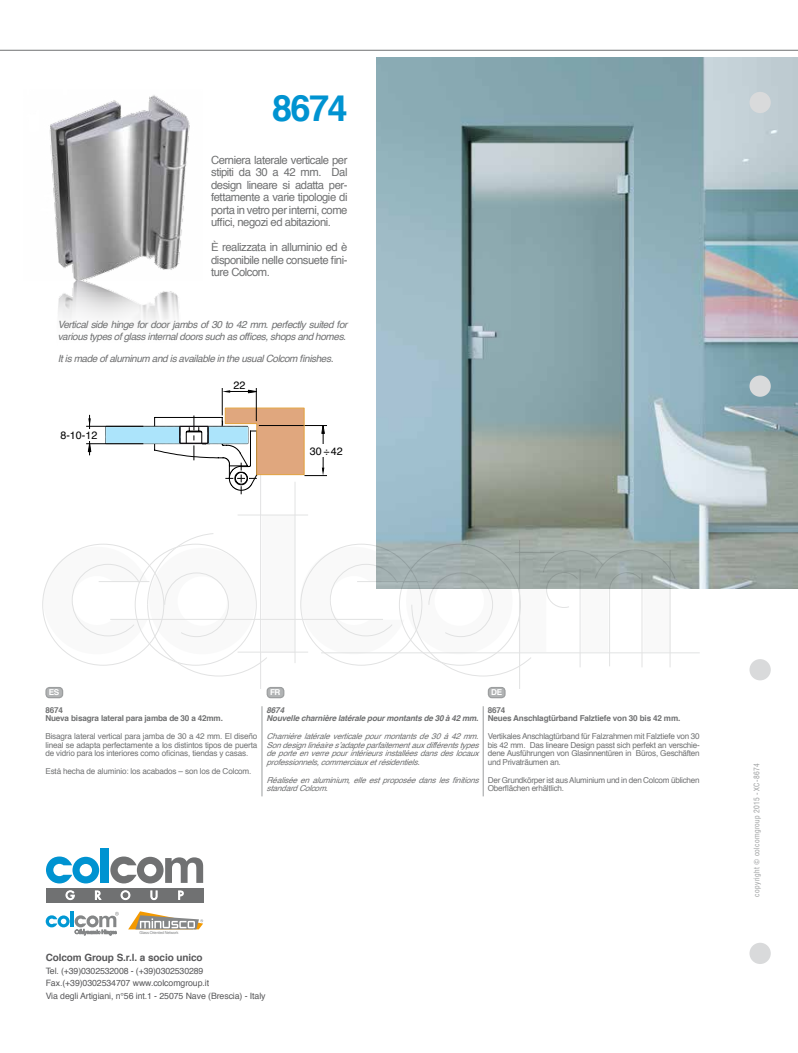
<style>
.page{position:relative;width:798px;height:1053px;background:#fff}
.page>*{position:absolute;margin:0;border:0;box-sizing:border-box;transform-origin:0 0}
.t1{font:700 36.25px "Helvetica";color:#0093d1}
.t2{font:11.25px/12.5px "Helvetica";letter-spacing:-.04em;color:#707172;text-align:justify}
.t3{font:10.75px "Helvetica";color:#000}
.t4{font:italic 10px/12.5px "Helvetica";letter-spacing:-.04em;color:#707172}
.t5{font:700 10px "Helvetica";letter-spacing:-.01em;color:#58585a}
.t6{font:8.75px/12.5px "Helvetica";letter-spacing:-.01em;color:#58585a}
.t7{font:8.12px/8.8px "Helvetica";letter-spacing:-.03em;color:#707172;text-align:justify}
.t8{font:italic 8.12px/8.8px "Helvetica";letter-spacing:-.02em;color:#707172}
.t9{font:700 8.12px/8.8px "Helvetica";letter-spacing:-.02em;color:#707172}
.t10{font:italic 700 8.12px/8.8px "Helvetica";letter-spacing:-.02em;color:#707172}
.t11{font:700 8.12px "Helvetica";color:#fff}
.t12{font:condensed 7.5px "Swiss 721 BT";letter-spacing:.05em;color:#9c9e9f}
.t13{font:4px "Helvetica";letter-spacing:-.04em;color:#848687}
</style>
<div class="page">
<hr style="left:0;top:50px;width:797px;height:1px;background:#707172">
<hr style="left:261px;top:706px;width:1px;height:90px;background:#9c9e9f">
<hr style="left:482px;top:706px;width:1px;height:90px;background:#9c9e9f">
<div style="left:267px;top:687px;width:17px;height:10px;background:#b1b3b4;border-radius:4px"></div>
<div style="left:266px;top:687px;width:18px;height:11px;border:1px solid #9c9e9f;border-radius:4px"></div>
<div style="left:488px;top:687px;width:16px;height:10px;background:#b1b3b4;border-radius:4px"></div>
<div style="left:487px;top:687px;width:18px;height:11px;border:1px solid #9c9e9f;border-radius:4px"></div>
<div style="left:46px;top:687px;width:17px;height:10px;background:#b1b3b4;border-radius:4px"></div>
<div style="left:45px;top:687px;width:18px;height:11px;border:1px solid #9c9e9f;border-radius:4px"></div>
<div style="left:101px;top:848px;width:8px;height:34px;background:#0093d1"></div>
<svg style="left:110px;top:856px;width:93px;height:27px"></svg>
<svg style="left:46px;top:856px;width:53px;height:27px"></svg>
<div style="left:46px;top:888px;width:157px;height:14px;background:#707172"></div>
<svg style="left:66px;top:890px;width:8px;height:9px"></svg>
<svg style="left:95px;top:890px;width:6px;height:9px"></svg>
<svg style="left:121px;top:890px;width:9px;height:9px"></svg>
<svg style="left:151px;top:890px;width:6px;height:9px"></svg>
<svg style="left:178px;top:890px;width:5px;height:9px"></svg>
<svg style="left:128px;top:911px;width:75px;height:18px"></svg>
<svg style="left:46px;top:911px;width:73px;height:24px"></svg>
<img style="left:376px;top:57px;width:421px;height:531px">
<img style="left:49px;top:95px;width:141px;height:361px">
<div style="left:262px;top:515px;width:32px;height:137px;background:#f9f9f9"></div>
<hr style="left:260px;top:443px;width:1px;height:246px;background:#9c9e9f">
<hr style="left:519px;top:540px;width:1px;height:149px;background:#9c9e9f">
<hr style="left:294px;top:481px;width:1px;height:182px;background:#9c9e9f">
<hr style="left:237px;top:514px;width:71px;height:1px;background:#9c9e9f">
<hr style="left:237px;top:651px;width:71px;height:1px;background:#9c9e9f">
<hr style="left:321px;top:652px;width:378px;height:1px;background:#9c9e9f">
<hr style="left:110px;top:619px;width:273px;height:1px;background:#9c9e9f">
<svg style="left:43px;top:533px;width:224px;height:143px"></svg>
<svg style="left:300px;top:544px;width:375px;height:132px"></svg>
<div style="left:749px;top:942px;width:21px;height:21px;background:#d9dadb;border-radius:50%"></div>
<div style="left:749px;top:659px;width:21px;height:21px;background:#d9dadb;border-radius:50%"></div>
<div style="left:749px;top:375px;width:21px;height:22px;background:#d9dadb;border-radius:50%"></div>
<div style="left:749px;top:92px;width:21px;height:21px;background:#d9dadb;border-radius:50%"></div>
<hr style="left:86px;top:426px;width:57px;height:1px;background:#000">
<hr style="left:86px;top:443px;width:57px;height:1px;background:#000">
<hr style="left:89px;top:415px;width:1px;height:40px;background:#000">
<svg style="left:88px;top:418px;width:3px;height:8px"></svg>
<svg style="left:88px;top:443px;width:3px;height:9px"></svg>
<svg style="left:105px;top:388px;width:222px;height:106px"></svg>
<div style="left:307px;top:444px;width:38px;height:13px;background:#fff"></div>
<div style="left:50px;top:429px;width:47px;height:11px;background:#fff"></div>
<hr style="left:256px;top:388px;width:1px;height:33px;background:#000">
<h1 class="t1" style="left:272px;top:78px;width:77px">8674</h1>
<h2 class="t2" style="left:211px;top:154px;width:138px">Cerniera laterale verticale per stipiti da 30 a 42 mm. Dal design lineare si adatta per&shy;fettamente a varie tipologie di porta in vetro per interni, come uffici, negozi ed abitazioni.</h2>
<h2 class="t2" style="left:211px;top:241px;width:138px">È realizzata in alluminio ed è disponibile nelle consuete fini&shy;ture Colcom.</h2>
<p class="t4" style="left:58px;top:318px;width:291px">Vertical side hinge for door jambs of 30 to 42 mm. perfectly suited for various types of glass internal doors such as offices, shops and homes.</p>
<p class="t4" style="left:58px;top:352px;width:277px">It is made of aluminum and is available in the usual Colcom finishes.</p>
<h3 class="t3" style="left:233px;top:377px;width:13px">22</h3>
<h3 class="t3" style="left:60px;top:426px;width:38px">8-10-12</h3>
<h3 class="t3" style="left:310px;top:442px;width:34px">30 ÷ 42</h3>
<p class="t11" style="left:49px;top:685px;width:12px">ES</p>
<p class="t11" style="left:270px;top:685px;width:12px">FR</p>
<p class="t11" style="left:491px;top:685px;width:12px">DE</p>
<p class="t9" style="left:45px;top:705px;width:179px">8674<br>Nueva bisagra lateral para jamba de 30 a 42mm.</p>
<p class="t7" style="left:45px;top:731px;width:213px">Bisagra lateral vertical para jamba de 30 a 42 mm. El diseño lineal se adapta perfectamente a los distintos tipos de puerta de vidrio para los interiores como oficinas, tiendas y casas.</p>
<p class="t7" style="left:45px;top:766px;width:207px">Está hecha de aluminio: los acabados – son los de Colcom.</p>
<p class="t10" style="left:266px;top:705px;width:213px">8674<br>Nouvelle charnière latérale pour montants de 30 à 42 mm.</p>
<p class="t8" style="left:266px;top:731px;width:215px">Charnière latérale verticale pour montants de 30 à 42 mm.<br>Son design linéaire s’adapte parfaitement aux différents types de porte en verre pour intérieurs installées dans des locaux professionnels,commerciaux et résidentiels.</p>
<p class="t8" style="left:266px;top:775px;width:215px">Réalisée en aluminium, elle est proposée dans les finitions standard Colcom.</p>
<p class="t9" style="left:487px;top:705px;width:194px">8674<br>Neues Anschlagtürband Falztiefe von 30 bis 42 mm.</p>
<p class="t7" style="left:487px;top:731px;width:213px">Vertikales Anschlagtürband für Falzrahmen mit Falztiefe von 30 bis 42 mm. Das lineare Design passt sich perfekt an verschie&shy;dene Ausführungen von Glasinnentüren in Büros, Geschäften und Privaträumen an.</p>
<p class="t7" style="left:487px;top:775px;width:213px">Der Grundkörper ist aus Aluminium und in den Colcom üblichen<br>Oberflächen erhältlich.</p>
<p class="t13" style="left:139px;top:929px;width:40px">Glass Oriented Network</p>
<p class="t5" style="left:46px;top:949px;width:158px">Colcom Group S.r.l. a socio unico</p>
<p class="t6" style="left:46px;top:964px;width:221px">Tel. (+39)0302532008 - (+39)0302530289<br>Fax.(+39)0302534707 www.colcomgroup.it<br>Via degli Artigiani, n°56 int.1 - 25075 Nave (Brescia) - Italy</p>
<p class="t12" style="left:751px;top:896px;width:134px;rotate:-90deg">copyright © colcomgroup 2015 - XC-8674</p>
</div>
